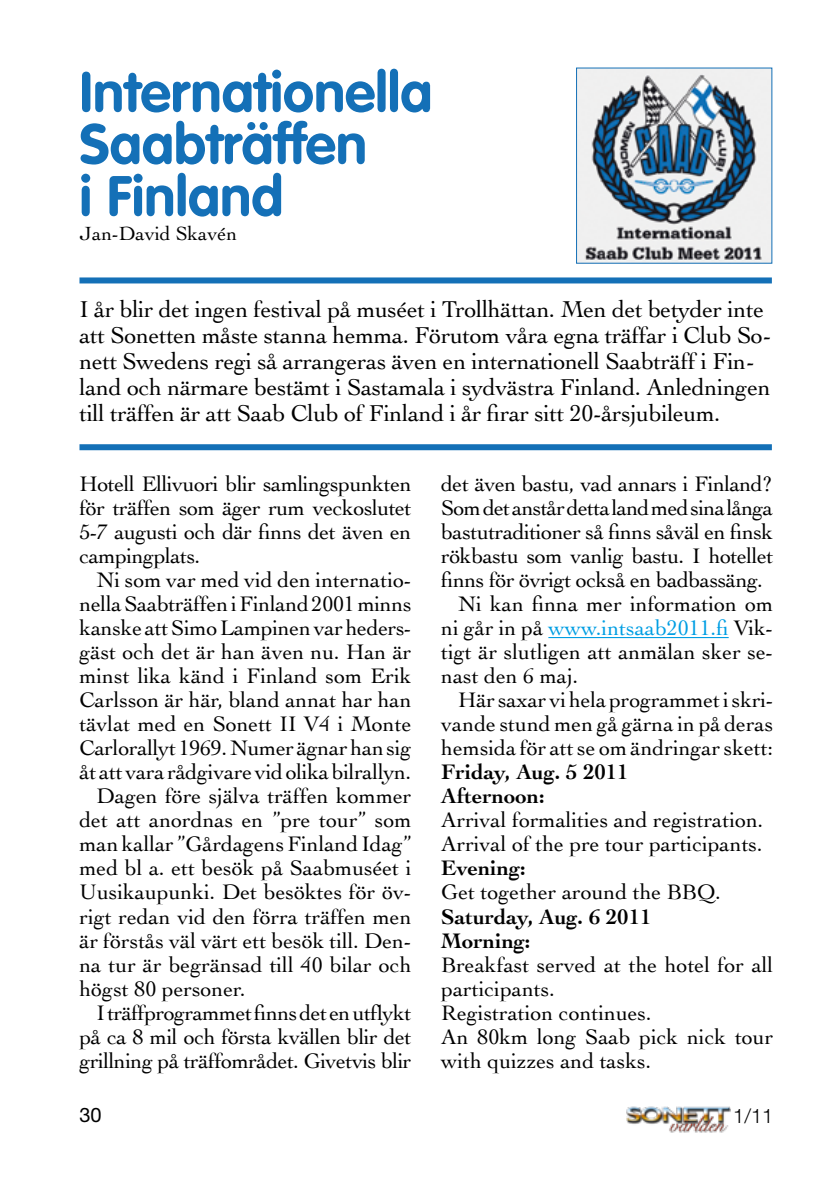
<style>
.page{position:relative;width:840px;height:1191px;background:#fff}
.page>*{position:absolute;margin:0;border:0;box-sizing:border-box;transform-origin:0 0}
.t1{font:700 56px/52px "VAG Rounded";color:#1470b7}
.t2{font:24px/26px "Cochin";letter-spacing:-.015em;color:#000}
.t3{font:22px/24px "Cochin";color:#000}
.t4{font:22px "Cochin";letter-spacing:-.02em;color:#000}
.t5{font:700 22px/24px "Cochin";color:#000}
.t6{font:22px "Cochin";letter-spacing:-.025em;color:#000}
.t7{font:22px "Cochin";letter-spacing:-.03em;color:#000}
.t8{font:22px "Cochin";color:#009ee3}
.t9{font:20px "Cochin";color:#000}
.t10{font:300 20px "Helvetica Neue";color:#000}
.t11{font:20px "Helvetica Neue";color:#000}
.s1{color:#000}
</style>
<div class="page">
<img style="left:626px;top:1106px;width:104px;height:27px">
<img style="left:577px;top:70px;width:193px;height:192px">
<div style="left:79px;top:277px;width:692px;height:6px;background:#1470b7"></div>
<div style="left:79px;top:444px;width:692px;height:6px;background:#1470b7"></div>
<hr style="left:548px;top:637px;width:180px;height:1px;background:#009ee3">
<h1 class="t1" style="left:79px;top:66px;width:354px">Internationella<br>Saabträffen<br>i Finland</h1>
<p class="t9" style="left:79px;top:222px;width:159px">Jan-David Skavén</p>
<p class="t2" style="left:79px;top:297px;width:693px">I år blir det ingen festival på muséet i Trollhättan. Men det betyder inte att Sonetten måste stanna hemma. Förutom våra egna träffar i Club So&shy;nett Swedens regi så arrangeras även en internationell Saabträff i Fin&shy;land och närmare bestämt i Sastamala i sydvästra Finland. Anledningen till träffen är att Saab Club of Finland i år firar sitt 20-årsjubileum.</p>
<p class="t3" style="left:79px;top:472px;width:333px;text-align:justify">Hotell Ellivuori blir samlingspunkten för träffen som äger rum veckoslutet 5-7 augusti och där finns det även en campingplats.</p>
<p class="t3" style="left:96px;top:568px;width:316px">Ni som var med vid den internatio-</p>
<p class="t3" style="left:79px;top:592px;width:333px">nella Saabträffen i Finland 2001 minns</p>
<p class="t3" style="left:79px;top:616px;width:333px">kanske att Simo Lampinen var heders-</p>
<p class="t3" style="left:79px;top:640px;width:333px">gäst och det är han även nu. Han är</p>
<p class="t3" style="left:79px;top:664px;width:333px">minst lika känd i Finland som Erik</p>
<p class="t3" style="left:79px;top:688px;width:333px">Carlsson är här, bland annat har han</p>
<p class="t3" style="left:79px;top:712px;width:333px">tävlat med en Sonett II V4 i Monte</p>
<p class="t3" style="left:79px;top:736px;width:333px">Carlorallyt 1969. Numer ägnar han sig</p>
<p class="t3" style="left:79px;top:760px;width:333px">åt att vara rådgivare vid olika bilrallyn.</p>
<p class="t3" style="left:96px;top:784px;width:316px">Dagen före själva träffen kommer</p>
<p class="t3" style="left:79px;top:808px;width:333px">det att anordnas en ”pre tour” som</p>
<p class="t3" style="left:79px;top:832px;width:333px">man kallar ”Gårdagens Finland Idag”</p>
<p class="t3" style="left:79px;top:856px;width:333px">med bl a. ett besök på Saabmuséet i</p>
<p class="t3" style="left:79px;top:880px;width:333px">Uusikaupunki. Det besöktes för öv-</p>
<p class="t3" style="left:79px;top:904px;width:333px">rigt redan vid den förra träffen men</p>
<p class="t3" style="left:79px;top:928px;width:333px">är förstås väl värt ett besök till. Den-</p>
<p class="t3" style="left:79px;top:952px;width:333px">na tur är begränsad till 40 bilar och</p>
<p class="t3" style="left:79px;top:976px;width:168px">högst 80 personer.</p>
<p class="t6" style="left:96px;top:999px;width:316px">I träffprogrammet finns det en utflykt</p>
<p class="t4" style="left:79px;top:1023px;width:333px">på ca 8 mil och första kvällen blir det</p>
<p class="t4" style="left:79px;top:1047px;width:333px">grillning på träffområdet. Givetvis blir</p>
<p class="t4" style="left:441px;top:471px;width:333px">det även bastu, vad annars i Finland?</p>
<p class="t7" style="left:441px;top:495px;width:333px">Som det anstår detta land med sina långa</p>
<p class="t4" style="left:441px;top:519px;width:333px">bastutraditioner så finns såväl en finsk</p>
<p class="t4" style="left:441px;top:543px;width:333px">rökbastu som vanlig bastu. I hotellet</p>
<p class="t4" style="left:441px;top:567px;width:323px">finns för övrigt också en badbassäng.</p>
<p class="t3" style="left:458px;top:592px;width:316px">Ni kan finna mer information om</p>
<p class="t8" style="left:441px;top:615px;width:333px"><span class="s1">ni går in på</span> www.intsaab2011.fi <span class="s1">Vik-</span></p>
<p class="t3" style="left:441px;top:640px;width:333px">tigt är slutligen att anmälan sker se-</p>
<p class="t3" style="left:441px;top:664px;width:138px">nast den 6 maj.</p>
<p class="t3" style="left:458px;top:688px;width:316px">Här saxar vi hela programmet i skri-</p>
<p class="t3" style="left:441px;top:712px;width:333px">vande stund men gå gärna in på deras</p>
<p class="t3" style="left:441px;top:736px;width:333px">hemsida för att se om ändringar skett:</p>
<p class="t5" style="left:441px;top:760px;width:189px">Friday, Aug. 5 2011<br>Afternoon:</p>
<p class="t3" style="left:441px;top:808px;width:323px">Arrival formalities and registration.<br>Arrival of the pre tour participants.</p>
<p class="t5" style="left:441px;top:856px;width:86px">Evening:</p>
<p class="t3" style="left:441px;top:880px;width:281px">Get together around the BBQ.</p>
<p class="t5" style="left:441px;top:904px;width:212px">Saturday, Aug. 6 2011<br>Morning:</p>
<p class="t3" style="left:441px;top:952px;width:333px">Breakfast served at the hotel for all participants.<br>Registration continues.<br>An 80km long Saab pick nick tour with quizzes and tasks.</p>
<p class="t11" style="left:79px;top:1102px;width:24px">30</p>
<p class="t10" style="left:732px;top:1103px;width:42px">1/11</p>
</div>
